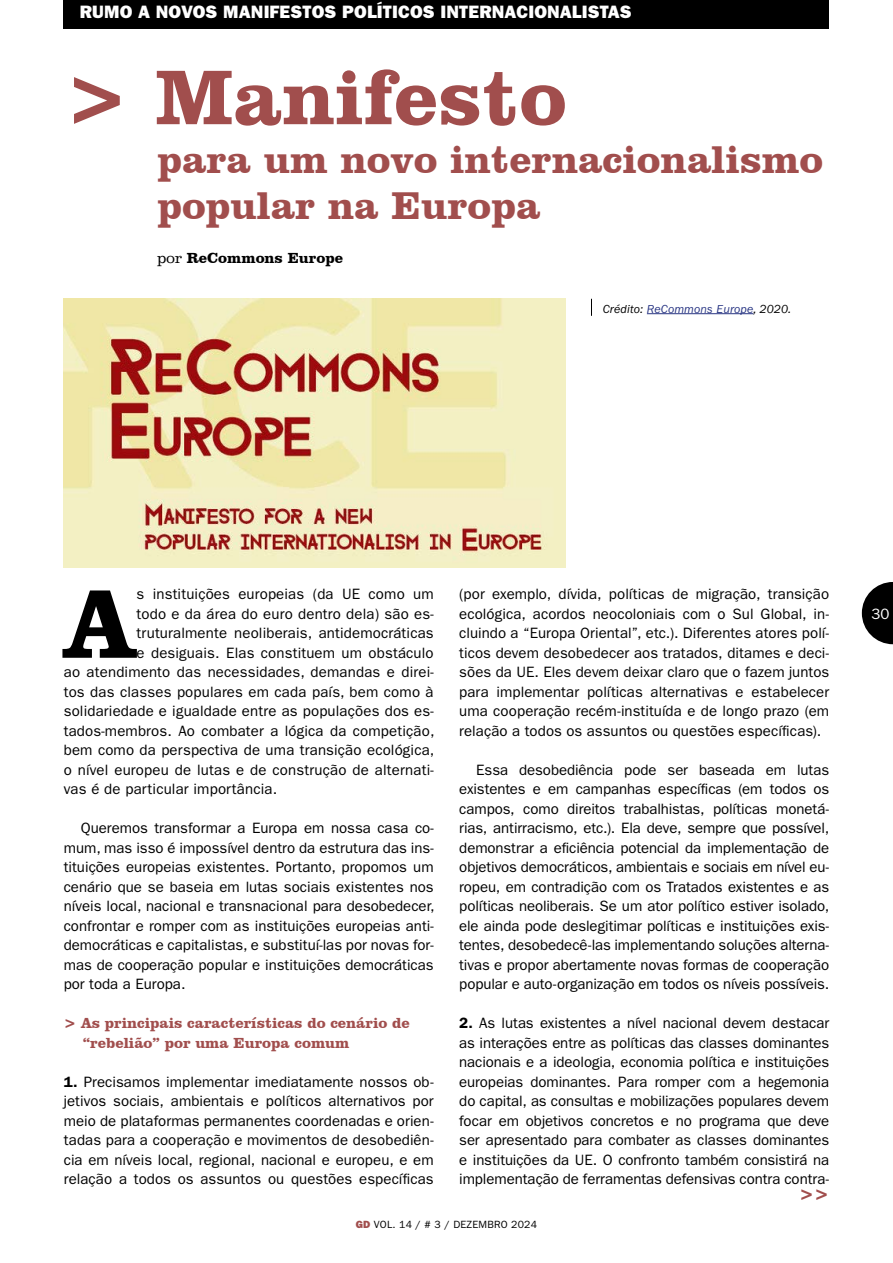
<style>
.page{position:relative;width:893px;height:1263px;background:#fff}
.page>*{position:absolute;margin:0;border:0;box-sizing:border-box;transform-origin:0 0}
.t1{font:700 100.35px "Clarendon BT";color:#000}
.t2{font:700 79.5px "Clarendon BT";color:#a14e4d}
.t3{font:700 39.75px/46.3px "Clarendon BT";color:#a14e4d}
.t4{font:18px "ITC Franklin Gothic Std Hvy";letter-spacing:.01em;color:#fff}
.t5{font:700 18px "Clarendon BT";color:#a14e4d}
.t6{font:15px/19.5px "ITC Franklin Gothic Std";letter-spacing:.01em;color:#000;text-align:justify}
.t7{font:700 15px/19.5px "Clarendon BT";color:#a14e4d}
.t8{font:700 15px "Clarendon BT";color:#000}
.t9{font:15px "ITC Franklin Gothic Std";color:#fff}
.t10{font:italic 12px "Franklin Gothic";letter-spacing:.01em;color:#283583}
.t11{font:10.5px "ITC Franklin Gothic Std";letter-spacing:.02em;color:#000}
.s1{font-family:"Clarendon";font-weight:300}
.s2{color:#000}
.s3{font-weight:600}
.s4{font-family:"ITC Franklin Gothic Std Hvy";color:#a14e4d}
</style>
<div class="page">
<svg style="left:862px;top:582px;width:31px;height:62px"></svg>
<img style="left:64px;top:299px;width:502px;height:269px">
<hr style="left:647px;top:313px;width:106px;height:1px;background:#283583">
<svg style="left:591px;top:299px;width:1px;height:17px"></svg>
<div style="left:64px;top:0;width:765px;height:28px;background:#000"></div>
<p class="t4" style="left:80px;top:1px;width:554px">RUMO A NOVOS MANIFESTOS POLÍTICOS INTERNACIONALISTAS</p>
<h2 class="t2" style="left:64px;top:48px;width:504px">&gt; Manifesto</h2>
<h3 class="t3" style="left:157px;top:135px;width:667px">para um novo internacionalismo popular na Europa</h3>
<p class="t8" style="left:157px;top:248px;width:187px"><span class="s1">por</span> ReCommons Europe</p>
<p class="t10" style="left:603px;top:302px;width:190px"><span class="s2">Crédito:</span> ReCommons Europe<span class="s2">, 2020.</span></p>
<h1 class="t1" style="left:64px;top:561px;width:73px">A</h1>
<p class="t6" style="left:137px;top:584px;width:299px">s instituições europeias (da UE como um</p>
<p class="t6" style="left:137px;top:604px;width:299px">todo e da área do euro dentro dela) são es-</p>
<p class="t6" style="left:137px;top:623px;width:299px">truturalmente neoliberais, antidemocráticas</p>
<p class="t6" style="left:137px;top:643px;width:299px">e desiguais. Elas constituem um obstáculo</p>
<p class="t6" style="left:64px;top:662px;width:371px">ao atendimento das necessidades, demandas e direi-</p>
<p class="t6" style="left:64px;top:682px;width:371px">tos das classes populares em cada país, bem como à</p>
<p class="t6" style="left:64px;top:701px;width:371px">solidariedade e igualdade entre as populações dos es-</p>
<p class="t6" style="left:64px;top:721px;width:372px">tados-membros. Ao combater a lógica da competição,</p>
<p class="t6" style="left:64px;top:740px;width:372px">bem como da perspectiva de uma transição ecológica,</p>
<p class="t6" style="left:64px;top:760px;width:371px">o nível europeu de lutas e de construção de alternati-</p>
<p class="t6" style="left:64px;top:779px;width:215px">vas é de particular importância.</p>
<p class="t6" style="left:64px;top:818px;width:372px;text-indent:17px">Queremos transformar a Europa em nossa casa co&shy;mum, mas isso é impossível dentro da estrutura das ins&shy;tituições europeias existentes. Portanto, propomos um cenário que se baseia em lutas sociais existentes nos níveis local, nacional e transnacional para desobedecer, confrontar e romper com as instituições europeias anti&shy;democráticas e capitalistas, e substituí-las por novas for&shy;mas de cooperação popular e instituições democráticas por toda a Europa.</p>
<p class="t7" style="left:83px;top:1013px;width:328px;text-indent:-19px">&gt; As principais características do cenário de “rebelião” por uma Europa comum</p>
<p class="t6" style="left:64px;top:1072px;width:371px"><span class="s3">1.</span> Precisamos implementar imediatamente nossos ob&shy;jetivos sociais, ambientais e políticos alternativos por meio de plataformas permanentes coordenadas e orien&shy;tadas para a cooperação e movimentos de desobediên&shy;cia em níveis local, regional, nacional e europeu, e em relação a todos os assuntos ou questões específicas</p>
<p class="t6" style="left:459px;top:584px;width:371px">(por exemplo, dívida, políticas de migração, transição ecológica, acordos neocoloniais com o Sul Global, in&shy;cluindo a “Europa Oriental”, etc.). Diferentes atores polí&shy;ticos devem desobedecer aos tratados, ditames e deci&shy;sões da UE. Eles devem deixar claro que o fazem juntos para implementar políticas alternativas e estabelecer uma cooperação recém-instituída e de longo prazo (em relação a todos os assuntos ou questões específicas).</p>
<p class="t6" style="left:459px;top:760px;width:371px;text-indent:17px">Essa desobediência pode ser baseada em lutas existentes e em campanhas específicas (em todos os campos, como direitos trabalhistas, políticas monetá&shy;rias, antirracismo, etc.). Ela deve, sempre que possível, demonstrar a eficiência potencial da implementação de objetivos democráticos, ambientais e sociais em nível eu&shy;ropeu, em contradição com os Tratados existentes e as políticas neoliberais. Se um ator político estiver isolado, ele ainda pode deslegitimar políticas e instituições exis&shy;tentes, desobedecê-las implementando soluções alterna&shy;tivas e propor abertamente novas formas de cooperação popular e auto-organização em todos os níveis possíveis.</p>
<p class="t6" style="left:459px;top:1013px;width:371px"><span class="s3">2.</span> As lutas existentes a nível nacional devem destacar as interações entre as políticas das classes dominantes nacionais e a ideologia, economia política e instituições europeias dominantes. Para romper com a hegemonia do capital, as consultas e mobilizações populares devem focar em objetivos concretos e no programa que deve ser apresentado para combater as classes dominantes e instituições da UE. O confronto também consistirá na implementação de ferramentas defensivas contra contra-</p>
<p class="t5" style="left:799px;top:1183px;width:31px">&gt;&gt;</p>
<p class="t11" style="left:356px;top:1219px;width:183px"><span class="s4">GD</span> VOL. 14 / # 3 / DEZEMBRO 2024</p>
<p class="t9" style="left:872px;top:605px;width:19px">30</p>
</div>
